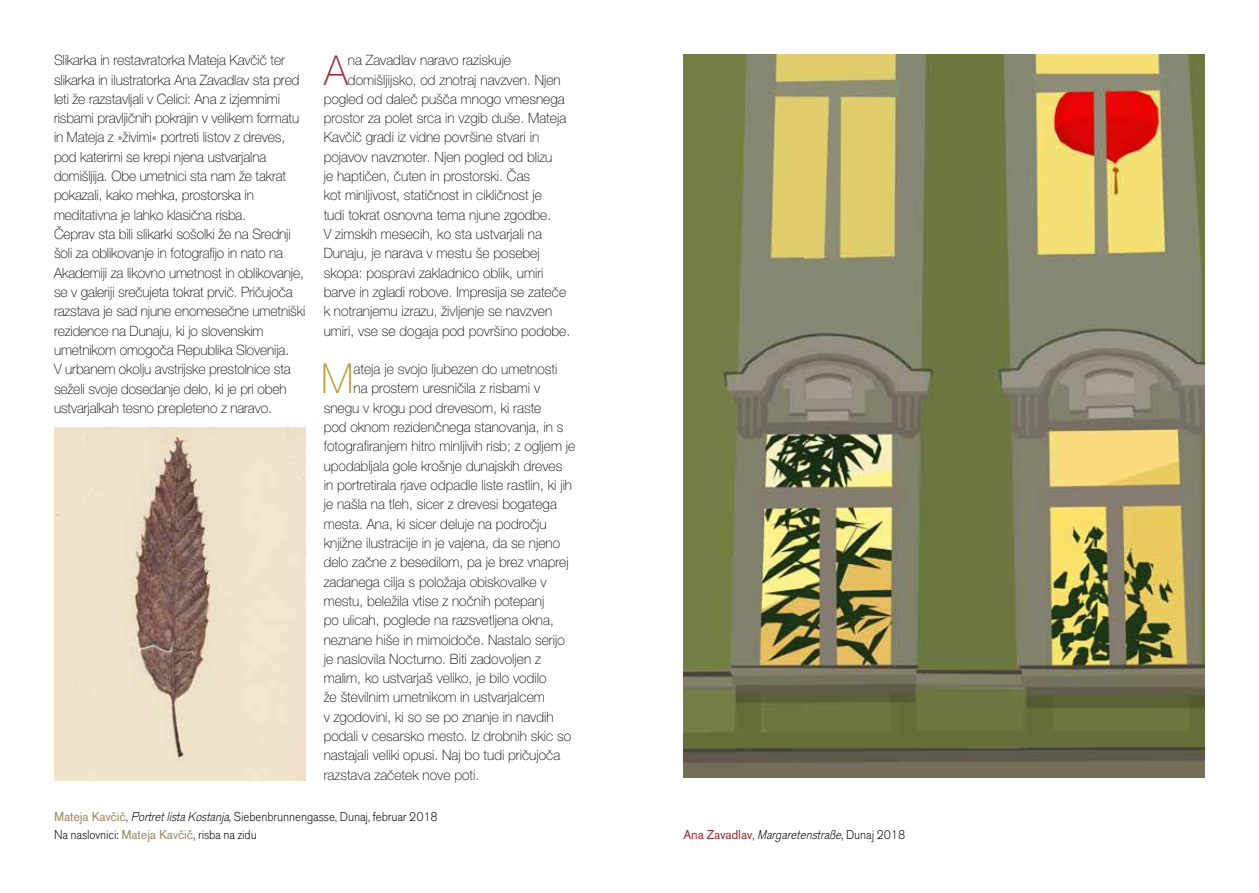
<style>
.page{position:relative;width:1259px;height:893px;background:#fff}
.page>*{position:absolute;margin:0;border:0;box-sizing:border-box;transform-origin:0 0}
.t1{font:100 41.25px "Helvetica X";color:#a02d32}
.t2{font:100 41.25px "Helvetica X";color:#bb9b31}
.t3{font:100 14.25px/19.4px "Helvetica X";color:#000}
.t4{font:300 13.5px/18px "Accius X";letter-spacing:-.01em;color:#000;scale:.96 1}
.t5{font:italic 300 13.5px "Accius X";color:#000;scale:.96 1}
.s1{font-weight:400;color:#9e8b61}
.s2{font-style:italic}
.s3{font-weight:400;font-style:normal;color:#a02d32}
.s4{font-style:normal}
</style>
<div class="page">
<img style="left:683px;top:54px;width:522px;height:723px">
<img style="left:54px;top:428px;width:252px;height:352px">
<p class="t3" style="left:54px;top:51px;width:253px">Slikarka in restavratorka Mateja Kavčič ter slikarka in ilustratorka Ana Zavadlav sta pred leti že razstavljali v Celici: Ana z izjemnimi risbami pravljičnih pokrajin v velikem formatu in Mateja z »živimi« portreti listov z dreves, pod katerimi se krepi njena ustvarjalna domišljija. Obe umetnici sta nam že takrat pokazali, kako mehka, prostorska in meditativna je lahko klasična risba.<br>Čeprav sta bili slikarki sošolki že na Srednji šoli za oblikovanje in fotografijo in nato na Akademiji za likovno umetnost in oblikovanje, se v galeriji srečujeta tokrat prvič. Pričujoča razstava je sad njune enomesečne umetniški rezidence na Dunaju, ki jo slovenskim umetnikom omogoča Republika Slovenija.<br>V urbanem okolju avstrijske prestolnice sta seželi svoje dosedanje delo, ki je pri obeh ustvarjalkah tesno prepleteno z naravo.</p>
<h1 class="t1" style="left:324px;top:47px;width:25px">A</h1>
<p class="t3" style="left:348px;top:51px;width:165px">na Zavadlav naravo raziskuje</p>
<p class="t3" style="left:348px;top:70px;width:214px">domišljijsko, od znotraj navzven. Njen</p>
<p class="t3" style="left:324px;top:89px;width:242px">pogled od daleč pušča mnogo vmesnega</p>
<p class="t3" style="left:324px;top:108px;width:244px">prostor za polet srca in vzgib duše. Mateja</p>
<p class="t3" style="left:324px;top:128px;width:217px">Kavčič gradi iz vidne površine stvari in</p>
<p class="t3" style="left:324px;top:147px;width:230px">pojavov navznoter. Njen pogled od blizu</p>
<p class="t3" style="left:324px;top:166px;width:208px">je haptičen, čuten in prostorski. Čas</p>
<p class="t3" style="left:324px;top:186px;width:220px">kot minljivost, statičnost in cikličnost je</p>
<p class="t3" style="left:324px;top:205px;width:229px">tudi tokrat osnovna tema njune zgodbe.</p>
<p class="t3" style="left:324px;top:224px;width:220px">V zimskih mesecih, ko sta ustvarjali na</p>
<p class="t3" style="left:324px;top:244px;width:217px">Dunaju, je narava v mestu še posebej</p>
<p class="t3" style="left:324px;top:263px;width:221px">skopa: pospravi zakladnico oblik, umiri</p>
<p class="t3" style="left:324px;top:282px;width:244px">barve in zgladi robove. Impresija se zateče</p>
<p class="t3" style="left:324px;top:302px;width:230px">k notranjemu izrazu, življenje se navzven</p>
<p class="t3" style="left:324px;top:321px;width:248px">umiri, vse se dogaja pod površino podobe.</p>
<h1 class="t2" style="left:321px;top:356px;width:34px">M</h1>
<p class="t3" style="left:354px;top:359px;width:205px">ateja je svojo ljubezen do umetnosti</p>
<p class="t3" style="left:354px;top:379px;width:188px">na prostem uresničila z risbami v</p>
<p class="t3" style="left:324px;top:398px;width:219px">snegu v krogu pod drevesom, ki raste</p>
<p class="t3" style="left:324px;top:417px;width:241px">pod oknom rezidenčnega stanovanja, in s</p>
<p class="t3" style="left:324px;top:437px;width:253px">fotografiranjem hitro minljivih risb; z ogljem je</p>
<p class="t3" style="left:324px;top:456px;width:240px">upodabljala gole krošnje dunajskih dreves</p>
<p class="t3" style="left:324px;top:475px;width:250px">in portretirala rjave odpadle liste rastlin, ki jih</p>
<p class="t3" style="left:324px;top:495px;width:235px">je našla na tleh, sicer z drevesi bogatega</p>
<p class="t3" style="left:324px;top:514px;width:224px">mesta. Ana, ki sicer deluje na področju</p>
<p class="t3" style="left:324px;top:533px;width:238px">knjižne ilustracije in je vajena, da se njeno</p>
<p class="t3" style="left:324px;top:553px;width:246px">delo začne z besedilom, pa je brez vnaprej</p>
<p class="t3" style="left:324px;top:572px;width:224px">zadanega cilja s položaja obiskovalke v</p>
<p class="t3" style="left:324px;top:591px;width:222px">mestu, beležila vtise z nočnih potepanj</p>
<p class="t3" style="left:324px;top:610px;width:232px">po ulicah, poglede na razsvetljena okna,</p>
<p class="t3" style="left:324px;top:630px;width:242px">neznane hiše in mimoidoče. Nastalo serijo</p>
<p class="t3" style="left:324px;top:649px;width:219px">je naslovila Nocturno. Biti zadovoljen z</p>
<p class="t3" style="left:324px;top:668px;width:224px">malim, ko ustvarjaš veliko, je bilo vodilo</p>
<p class="t3" style="left:324px;top:688px;width:223px">že številnim umetnikom in ustvarjalcem</p>
<p class="t3" style="left:324px;top:707px;width:231px">v zgodovini, ki so se po znanje in navdih</p>
<p class="t3" style="left:324px;top:726px;width:249px">podali v cesarsko mesto. Iz drobnih skic so</p>
<p class="t3" style="left:324px;top:746px;width:238px">nastajali veliki opusi. Naj bo tudi pričujoča</p>
<p class="t3" style="left:324px;top:765px;width:157px">razstava začetek nove poti.</p>
<p class="t4" style="left:54px;top:807px;width:401px"><span class="s1">Mateja Kavčič</span>, <span class="s2">PortretlistaKostanja</span>, Siebenbrunnengasse, Dunaj, februar 2018<br>Na naslovnici: <span class="s1">Mateja Kavčič</span>, risba na zidu</p>
<p class="t5" style="left:683px;top:827px;width:233px"><span class="s3">Ana Zavadlav</span><span class="s4">,</span> Margaretenstraße<span class="s4">, Dunaj 2018</span></p>
</div>
